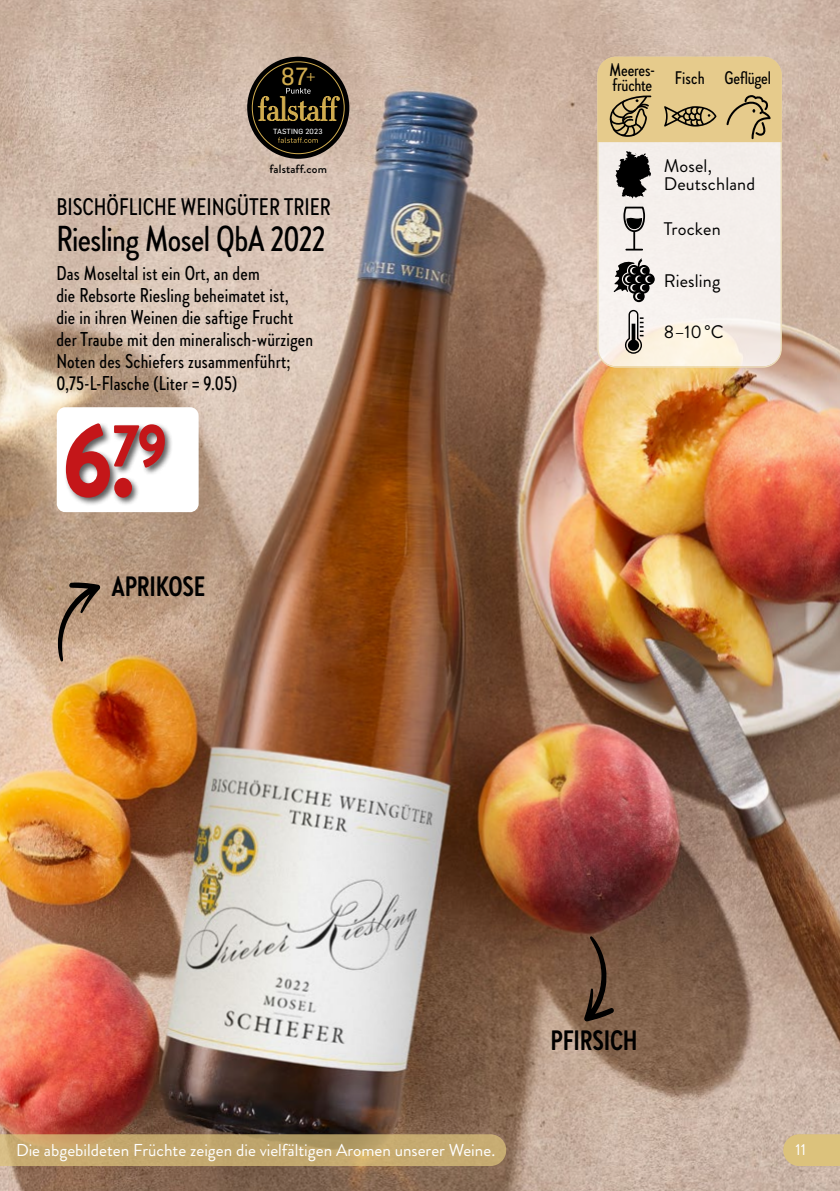
<style>
.page{position:relative;width:840px;height:1191px;background:#fff}
.page>*{position:absolute;margin:0;border:0;box-sizing:border-box;transform-origin:0 0}
.t1{font:900 104px "Brandon Grotesque";color:#c41619;scale:.9 1}
.t2{font:500 36px "Brandon Grotesque Cond";letter-spacing:-.015em;color:#000}
.t3{font:700 28px "Brandon Grotesque Cond";letter-spacing:-.01em;color:#000}
.t4{font:24.2px "Flama Basic";color:#d1ac4f}
.t5{font:500 24px "Brandon Grotesque Cond";color:#000}
.t6{font:500 20px/22px "Brandon Grotesque Cond";letter-spacing:.01em;color:#000}
.t7{font:18.2px/18.2px "Brandon Grotesque";letter-spacing:.01em;color:#000}
.t8{font:500 18.2px/15.6px "Brandon Grotesque Cond";letter-spacing:-.01em;color:#000}
.t9{font:17.2px "Brandon Grotesque";color:#fff}
.t10{font:16px "Brandon Grotesque";color:#fff}
.t11{font:500 12px "Brandon Grotesque";letter-spacing:.01em;color:#000}
.t12{font:7.4px "Flama Basic";letter-spacing:.025em;color:#fff}
.s1{font-size:15.6px}
</style>
<div class="page">
<img style="left:0;top:0;width:839px;height:1191px">
<svg style="left:583px;top:936px;width:30px;height:85px;background:#5c4332"></svg>
<svg style="left:58px;top:582px;width:42px;height:79px;background:#9d836d"></svg>
<svg style="left:247px;top:57px;width:102px;height:102px;background:#16130b"></svg>
<div style="left:252px;top:62px;width:92px;height:92px;background:#000;border-radius:50%"></div>
<svg style="left:258px;top:88px;width:81px;height:33px"></svg>
<svg style="left:278px;top:137px;width:39px;height:6px"></svg>
<div style="left:57px;top:407px;width:141px;height:105px;background:#fff;border-radius:8px"></div>
<div style="left:64px;top:422px;width:109px;height:84px;background:#000;opacity:.64"></div>
<svg style="left:782px;top:1134px;width:57px;height:32px;background:#dac07f"></svg>
<svg style="left:0;top:1134px;width:506px;height:32px;background:#c2a66d"></svg>
<div style="left:597px;top:58px;width:183px;height:308px;background:#f5efeb;border-radius:18px"></div>
<div style="left:597px;top:57px;width:184px;height:311px;border:1px solid #eddfbb;border-radius:18px"></div>
<svg style="left:623px;top:207px;width:21px;height:43px"></svg>
<svg style="left:613px;top:258px;width:41px;height:44px"></svg>
<svg style="left:624px;top:310px;width:19px;height:44px"></svg>
<svg style="left:615px;top:151px;width:35px;height:47px"></svg>
<svg style="left:597px;top:57px;width:184px;height:85px;background:#d3bb81"></svg>
<p class="t4" style="left:281px;top:60px;width:35px">87<span class="s1">+</span></p>
<p class="t12" style="left:273px;top:126px;width:51px">TASTING 2023</p>
<p class="t11" style="left:269px;top:160px;width:59px">falstaff.com</p>
<p class="t5" style="left:56px;top:190px;width:276px">BISCHÖFLICHE WEINGÜTER TRIER</p>
<h2 class="t2" style="left:56px;top:214px;width:270px">Riesling Mosel QbA 2022</h2>
<p class="t6" style="left:56px;top:262px;width:258px">Das Moseltal ist ein Ort, an dem<br>die Rebsorte Riesling beheimatet ist,<br>die in ihren Weinen die saftige Frucht der Traube mit den mineralisch-würzigen Noten des Schiefers zusammenführt; 0,75-L-Flasche (Liter = 9.05)</p>
<h1 class="t1" style="left:62px;top:387px;width:117px">6.<sup>79</sup></h1>
<h3 class="t3" style="left:112px;top:567px;width:95px">APRIKOSE</h3>
<p class="t8" style="left:609px;top:61px;width:97px">Meeres-<br>früchte Fisch</p>
<p class="t8" style="left:724px;top:70px;width:48px">Geflügel</p>
<p class="t7" style="left:663px;top:157px;width:93px">Mosel,<br>Deutschland</p>
<p class="t7" style="left:663px;top:220px;width:58px">Trocken</p>
<p class="t7" style="left:663px;top:271px;width:58px">Riesling</p>
<p class="t7" style="left:663px;top:323px;width:61px">8–10 °C</p>
<h3 class="t3" style="left:550px;top:1021px;width:89px">PFIRSICH</h3>
<p class="t9" style="left:16px;top:1138px;width:480px">Die abgebildeten Früchte zeigen die vielfältigen Aromen unserer Weine.</p>
<p class="t10" style="left:795px;top:1138px;width:12px">11</p>
</div>
